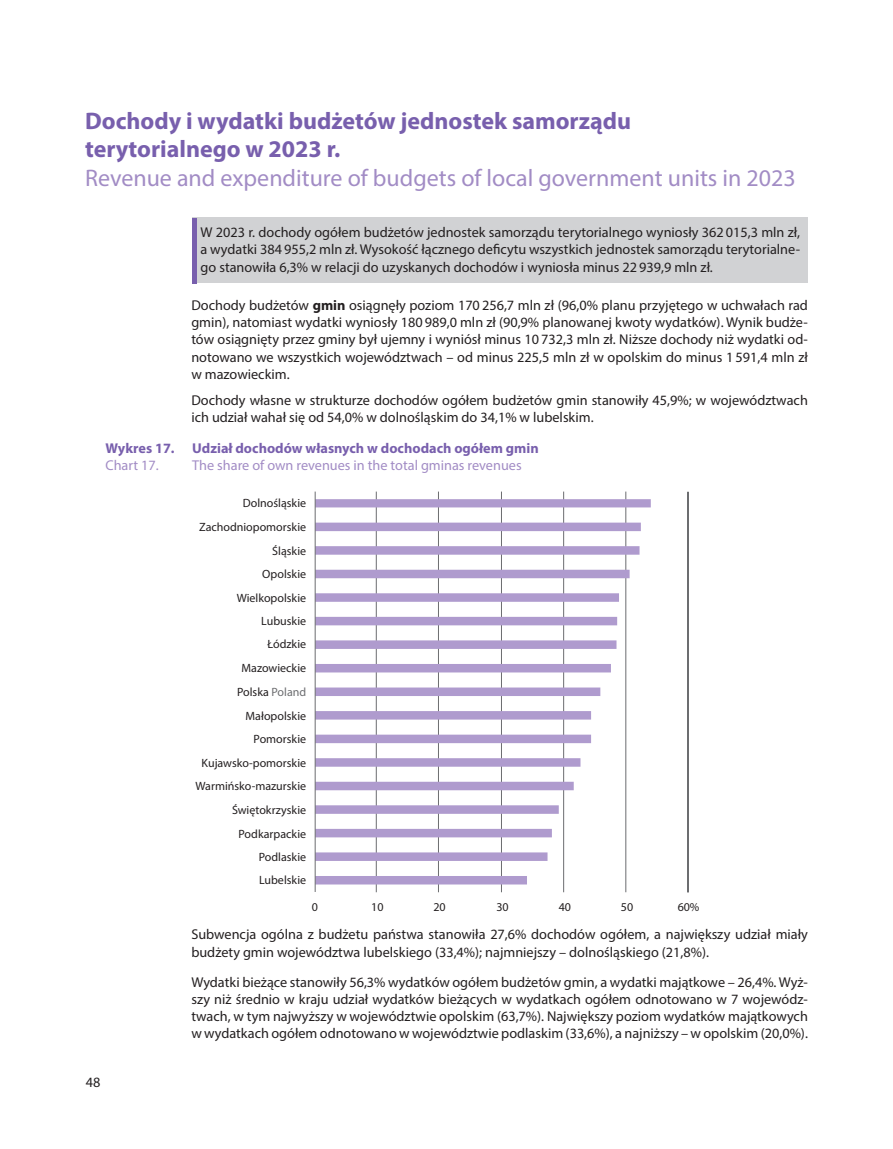
<style>
.page{position:relative;width:893px;height:1149px;background:#fff}
.page>*{position:absolute;margin:0;border:0;box-sizing:border-box;transform-origin:0 0}
.TYTUŁY_PL{font:700 24px "Myriad Pro";color:#785fad}
.TYTUŁ_ENG{font:24px "Myriad Pro";color:#a28cc5}
.TEKST_PL{font:14.25px/17.2px "Myriad Pro";color:#231f20;text-align:justify}
.mapy_wykresy_tabele_PL{font:700 14.25px "Myriad Pro";color:#785fad}
.mapy_wykresy_tabele_PL-2{font:14.25px "Myriad Pro";color:#a28cc5}
.mapy_wykresy_tabele_ENG{font:14.25px "Myriad Pro";color:#a28cc5}
.t1{font:12px/22.6px "Myriad Pro";color:#231f20;text-align:center}
.s1{font-weight:700}
.s2{color:#6c6d70}
</style>
<div class="page">
<div style="left:192px;top:218px;width:616px;height:65px;background:#d1d2d4"></div>
<hr style="left:192px;top:218px;width:4px;height:65px;background:#785fad">
<hr style="left:688px;top:491px;width:1px;height:401px;background:#6c6d70">
<hr style="left:626px;top:491px;width:1px;height:401px;background:#6c6d70">
<hr style="left:563px;top:491px;width:1px;height:401px;background:#6c6d70">
<hr style="left:501px;top:491px;width:1px;height:401px;background:#6c6d70">
<hr style="left:438px;top:491px;width:1px;height:401px;background:#6c6d70">
<hr style="left:376px;top:491px;width:1px;height:401px;background:#6c6d70">
<svg style="left:316px;top:499px;width:335px;height:385px"></svg>
<hr style="left:315px;top:491px;width:1px;height:400px;background:#6c6d70">
<p class="TYTUŁY_PL" style="left:85px;top:105px;width:548px">Dochody i wydatki budżetów jednostek samorządu</p>
<p class="TYTUŁY_PL" style="left:85px;top:133px;width:257px">terytorialnego w 2023 r.</p>
<p class="TYTUŁ_ENG" style="left:85px;top:163px;width:712px">Revenue and expenditure of budgets of local government units in 2023</p>
<p class="TEKST_PL" style="left:201px;top:223px;width:601px">W 2023 r. dochody ogółem budżetów jednostek samorządu terytorialnego wyniosły 362 015,3 mln zł, a wydatki 384 955,2 mln zł. Wysokość łącznego deficytu wszystkich jednostek samorządu terytorialne&shy;go stanowiła 6,3% w relacji do uzyskanych dochodów i wyniosła minus 22 939,9 mln zł.</p>
<p class="TEKST_PL" style="left:191px;top:296px;width:618px">Dochody budżetów <span class="s1">gmin</span> osiągnęły poziom 170 256,7 mln zł (96,0% planu przyjętego w uchwałach rad gmin), natomiast wydatki wyniosły 180 989,0 mln zł (90,9% planowanej kwoty wydatków). Wynik budże&shy;tów osiągnięty przez gminy był ujemny i wyniósł minus 10 732,3 mln zł. Niższe dochody niż wydatki od&shy;notowano we wszystkich województwach – od minus 225,5 mln zł w opolskim do minus 1 591,4 mln zł w mazowieckim.</p>
<p class="TEKST_PL" style="left:191px;top:391px;width:618px">Dochody własne w strukturze dochodów ogółem budżetów gmin stanowiły 45,9%; w województwach ich udział wahał się od 54,0% w dolnośląskim do 34,1% w lubelskim.</p>
<p class="mapy_wykresy_tabele_PL" style="left:105px;top:438px;width:71px">Wykres 17.</p>
<p class="mapy_wykresy_tabele_ENG" style="left:105px;top:456px;width:55px">Chart 17.</p>
<p class="mapy_wykresy_tabele_PL" style="left:192px;top:438px;width:348px">Udział dochodów własnych w dochodach ogółem gmin</p>
<p class="mapy_wykresy_tabele_PL-2" style="left:192px;top:456px;width:331px">The share of own revenues in the total gminas revenues</p>
<p class="t1" style="left:243px;top:491px;width:65px">Dolnośląskie</p>
<p class="t1" style="left:199px;top:515px;width:109px;line-height:23.5px;text-align:right">Zachodniopomorskie<br>Śląskie</p>
<p class="t1" style="left:262px;top:562px;width:45px">Opolskie</p>
<p class="t1" style="left:237px;top:586px;width:71px">Wielkopolskie</p>
<p class="t1" style="left:261px;top:609px;width:46px">Lubuskie<br>Łódzkie</p>
<p class="t1" style="left:241px;top:656px;width:66px">Mazowieckie</p>
<p class="t1" style="left:237px;top:680px;width:71px">Polska <span class="s2">Poland</span></p>
<p class="t1" style="left:246px;top:703px;width:62px">Małopolskie</p>
<p class="t1" style="left:254px;top:727px;width:54px">Pomorskie</p>
<p class="t1" style="left:202px;top:751px;width:106px">Kujawsko-pomorskie</p>
<p class="t1" style="left:196px;top:774px;width:112px">Warmińsko-mazurskie</p>
<p class="t1" style="left:232px;top:798px;width:76px">Świętokrzyskie</p>
<p class="t1" style="left:239px;top:821px;width:69px">Podkarpackie</p>
<p class="t1" style="left:259px;top:845px;width:49px">Podlaskie</p>
<p class="t1" style="left:259px;top:868px;width:49px">Lubelskie</p>
<p class="TEKST_PL" style="left:86px;top:1072px;width:16px">48</p>
<p class="t1" style="left:312px;top:895px;width:8px">0</p>
<p class="t1" style="left:371px;top:895px;width:14px">10</p>
<p class="t1" style="left:433px;top:895px;width:14px">20</p>
<p class="t1" style="left:496px;top:895px;width:14px">30</p>
<p class="t1" style="left:559px;top:895px;width:14px">40</p>
<p class="t1" style="left:621px;top:895px;width:14px">50</p>
<p class="t1" style="left:678px;top:895px;width:23px">60%</p>
<p class="TEKST_PL" style="left:191px;top:925px;width:618px">Subwencja ogólna z budżetu państwa stanowiła 27,6% dochodów ogółem, a największy udział miały budżety gmin województwa lubelskiego (33,4%); najmniejszy – dolnośląskiego (21,8%).</p>
<p class="TEKST_PL" style="left:191px;top:972px;width:618px">Wydatki bieżące stanowiły 56,3% wydatków ogółem budżetów gmin, a wydatki majątkowe – 26,4%. Wyż&shy;szy niż średnio w kraju udział wydatków bieżących w wydatkach ogółem odnotowano w 7 wojewódz&shy;twach, w tym najwyższy w województwie opolskim (63,7%). Największy poziom wydatków majątkowych w wydatkach ogółem odnotowano w województwie podlaskim (33,6%), a najniższy – w opolskim (20,0%).</p>
</div>
